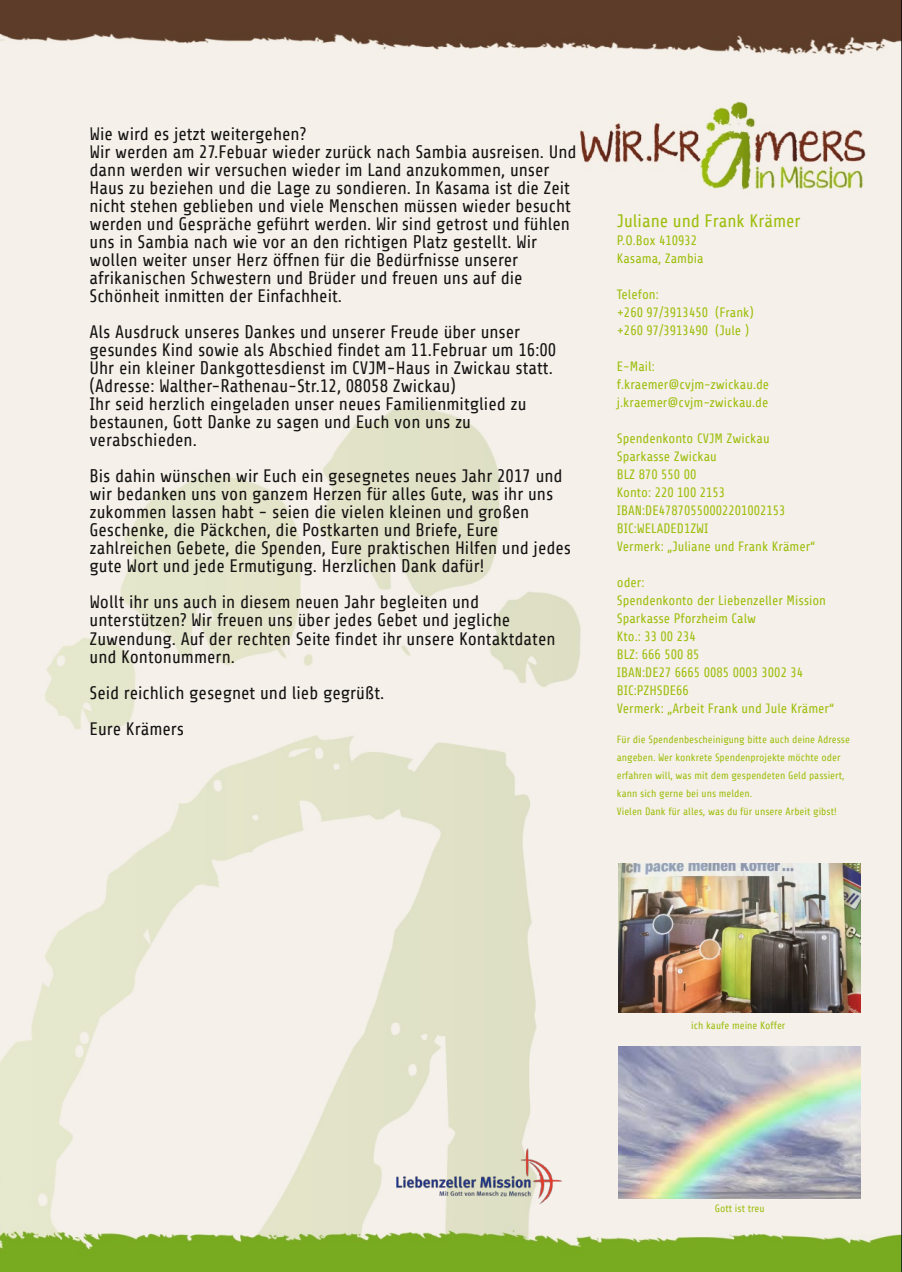
<style>
.page{position:relative;width:902px;height:1272px;background:#fff}
.page>*{position:absolute;margin:0;border:0;box-sizing:border-box;transform-origin:0 0}
.t1{font:18px/18px "Share";color:#161413}
.t2{font:18px "Share";color:#9ebf0e}
.t3{font:13.5px/18px "Share";color:#9ebf0e}
.t4{font:10.5px/18px "Share";color:#9ebf0e}
</style>
<div class="page">
<img style="left:0;top:0;width:902px;height:1272px">
<img style="left:618px;top:864px;width:242px;height:149px">
<img style="left:618px;top:1047px;width:243px;height:152px">
<img style="left:396px;top:1148px;width:166px;height:56px">
<p class="t1" style="left:90px;top:126px;width:488px">Wie wird es jetzt weitergehen?<br>Wir werden am 27.Febuar wieder zurück nach Sambia ausreisen. Und dann werden wir versuchen wieder im Land anzukommen, unser Haus zu beziehen und die Lage zu sondieren. In Kasama ist die Zeit nicht stehen geblieben und viele Menschen müssen wieder besucht werden und Gespräche geführt werden. Wir sind getrost und fühlen uns in Sambia nach wie vor an den richtigen Platz gestellt. Wir wollen weiter unser Herz öffnen für die Bedürfnisse unserer afrikanischen Schwestern und Brüder und freuen uns auf die Schönheit inmitten der Einfachheit.</p>
<p class="t1" style="left:90px;top:324px;width:468px">Als Ausdruck unseres Dankes und unserer Freude über unser gesundes Kind sowie als Abschied findet am 11.Februar um 16:00<br>Uhr ein kleiner Dankgottesdienst im CVJM-Haus in Zwickau statt. (Adresse: Walther-Rathenau-Str.12, 08058 Zwickau)<br>Ihr seid herzlich eingeladen unser neues Familienmitglied zu bestaunen, Gott Danke zu sagen und Euch von uns zu verabschieden.</p>
<p class="t1" style="left:90px;top:468px;width:483px">Bis dahin wünschen wir Euch ein gesegnetes neues Jahr 2017 und wir bedanken uns von ganzem Herzen für alles Gute, was ihr uns zukommen lassen habt - seien die vielen kleinen und großen Geschenke, die Päckchen, die Postkarten und Briefe, Eure zahlreichen Gebete, die Spenden, Eure praktischen Hilfen und jedes gute Wort und jede Ermutigung. Herzlichen Dank dafür!</p>
<p class="t1" style="left:90px;top:594px;width:468px">Wollt ihr uns auch in diesem neuen Jahr begleiten und unterstützen? Wir freuen uns über jedes Gebet und jegliche Zuwendung. Auf der rechten Seite findet ihr unsere Kontaktdaten und Kontonummern.</p>
<p class="t1" style="left:90px;top:675px;width:296px;line-height:36px">Seid reichlich gesegnet und lieb gegrüßt.<br>Eure Krämers</p>
<p class="t2" style="left:617px;top:211px;width:185px">Juliane und Frank Krämer</p>
<p class="t3" style="left:617px;top:231px;width:88px">P.O.Box 410932<br>Kasama, Zambia</p>
<p class="t3" style="left:617px;top:285px;width:138px">Telefon:<br>+260 97/3913450 (Frank) +260 97/3913490 (Jule )</p>
<p class="t3" style="left:617px;top:357px;width:154px">E-Mail: f.kraemer@cvjm-zwickau.de j.kraemer@cvjm-zwickau.de</p>
<p class="t3" style="left:617px;top:429px;width:200px">Spendenkonto CVJM Zwickau<br>Sparkasse Zwickau<br>BLZ 870 550 00<br>Konto: 220 100 2153<br>IBAN:DE47870550002201002153<br>BIC:WELADED1ZWI<br>Vermerk: „Juliane und Frank Krämer“</p>
<p class="t3" style="left:617px;top:573px;width:219px">oder:<br>Spendenkonto der Liebenzeller Mission<br>Sparkasse Pforzheim Calw<br>Kto.: 33 00 234<br>BLZ: 666 500 85<br>IBAN:DE27 6665 0085 0003 3002 34<br>BIC:PZHSDE66<br>Vermerk: „Arbeit Frank und Jule Krämer“</p>
<p class="t4" style="left:617px;top:731px;width:235px">Für die Spendenbescheinigung bitte auch deine Adresse angeben. Wer konkrete Spendenprojekte möchte oder erfahren will, was mit dem gespendeten Geld passiert, kann sich gerne bei uns melden.<br>Vielen Dank für alles, was du für unsere Arbeit gibst!</p>
<p class="t4" style="left:691px;top:1017px;width:96px">ich kaufe meine Koffer</p>
<p class="t4" style="left:715px;top:1200px;width:51px">Gott ist treu</p>
</div>
